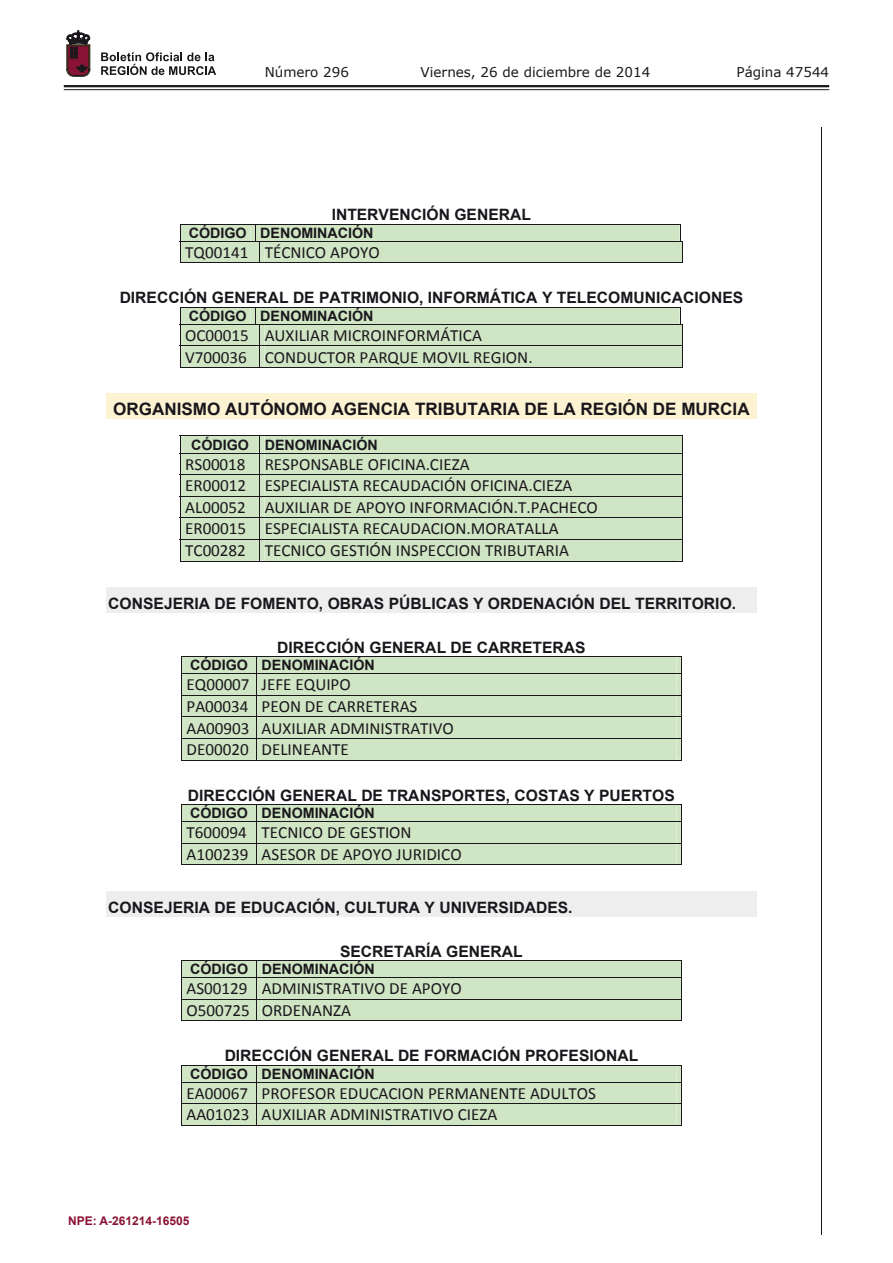
<style>
.page{position:relative;width:893px;height:1263px;background:#fff}
.page>*{position:absolute;margin:0;border:0;box-sizing:border-box;transform-origin:0 0}
.t1{font:17.1px/21.6px "Calibri";color:#1a171c}
.t2{font:700 17.1px "Arial";color:#1a171c}
.t3{font:700 15.6px "Arial";color:#1a171c}
.t4{font:700 14.25px "Arial";color:#1a171c}
.t5{font:13.5px "Verdana";color:#1a171c}
.t6{font:700 12px "Arial";color:#891336}
</style>
<div class="page">
<hr style="left:64px;top:85px;width:765px;height:2px;background:#1a171c">
<hr style="left:64px;top:89px;width:765px;height:1px;background:#1a171c">
<svg style="left:101px;top:52px;width:115px;height:23px"></svg>
<svg style="left:67px;top:31px;width:23px;height:45px"></svg>
<svg style="left:180px;top:224px;width:503px;height:39px;background:#c1d4b6"></svg>
<svg style="left:180px;top:307px;width:503px;height:61px;background:#c3d6b8"></svg>
<div style="left:106px;top:393px;width:651px;height:26px;background:#fcf3d3"></div>
<div style="left:180px;top:436px;width:503px;height:126px;background:#d0e5c4"></div>
<div style="left:106px;top:587px;width:651px;height:26px;background:#eee"></div>
<div style="left:181px;top:656px;width:501px;height:105px;background:#d0e5c4"></div>
<svg style="left:181px;top:804px;width:501px;height:61px;background:#c3d6b8"></svg>
<div style="left:106px;top:891px;width:651px;height:25px;background:#eee"></div>
<svg style="left:181px;top:960px;width:501px;height:61px;background:#c3d6b8"></svg>
<svg style="left:181px;top:1065px;width:501px;height:61px;background:#c3d6b8"></svg>
<hr style="left:821px;top:128px;width:1px;height:1107px;background:#1a171c">
<p class="t5" style="left:265px;top:62px;width:86px">Número 296</p>
<p class="t5" style="left:421px;top:62px;width:231px">Viernes, 26 de diciembre de 2014</p>
<p class="t5" style="left:736px;top:62px;width:94px">Página 47544</p>
<p class="t3" style="left:332px;top:205px;width:201px">INTERVENCIÓN GENERAL</p>
<p class="t4" style="left:189px;top:223px;width:186px">CÓDIGO DENOMINACIÓN</p>
<p class="t1" style="left:185px;top:241px;width:196px">TQ00141 TÉCNICO APOYO</p>
<p class="t3" style="left:120px;top:288px;width:625px">DIRECCIÓN GENERAL DE PATRIMONIO, INFORMÁTICA Y TELECOMUNICACIONES</p>
<p class="t4" style="left:189px;top:306px;width:186px">CÓDIGO DENOMINACIÓN</p>
<p class="t1" style="left:185px;top:324px;width:349px">OC00015 AUXILIAR MICROINFORMÁTICA<br>V700036 CONDUCTOR PARQUE MOVIL REGION.</p>
<p class="t2" style="left:113px;top:398px;width:638px">ORGANISMO AUTÓNOMO AGENCIA TRIBUTARIA DE LA REGIÓN DE MURCIA</p>
<p class="t4" style="left:191px;top:435px;width:188px">CÓDIGO DENOMINACIÓN</p>
<p class="t1" style="left:185px;top:453px;width:414px">RS00018 RESPONSABLE OFICINA.CIEZA<br>ER00012 ESPECIALISTA RECAUDACIÓN OFICINA.CIEZA AL00052 AUXILIAR DE APOYO INFORMACIÓN.T.PACHECO ER00015 ESPECIALISTA RECAUDACION.MORATALLA TC00282 TECNICO GESTIÓN INSPECCION TRIBUTARIA</p>
<p class="t3" style="left:108px;top:593px;width:629px">CONSEJERIA DE FOMENTO, OBRAS PÚBLICAS Y ORDENACIÓN DEL TERRITORIO.</p>
<p class="t3" style="left:277px;top:637px;width:310px">DIRECCIÓN GENERAL DE CARRETERAS</p>
<p class="t4" style="left:190px;top:656px;width:186px">CÓDIGO DENOMINACIÓN</p>
<p class="t1" style="left:187px;top:674px;width:269px">EQ00007 JEFE EQUIPO<br>PA00034 PEON DE CARRETERAS<br>AA00903 AUXILIAR ADMINISTRATIVO<br>DE00020 DELINEANTE</p>
<p class="t3" style="left:188px;top:785px;width:488px">DIRECCIÓN GENERAL DE TRANSPORTES, COSTAS Y PUERTOS</p>
<p class="t4" style="left:190px;top:804px;width:186px">CÓDIGO DENOMINACIÓN</p>
<p class="t1" style="left:187px;top:822px;width:277px">T600094 TECNICO DE GESTION<br>A100239 ASESOR DE APOYO JURIDICO</p>
<p class="t3" style="left:108px;top:897px;width:466px">CONSEJERIA DE EDUCACIÓN, CULTURA Y UNIVERSIDADES.</p>
<p class="t3" style="left:340px;top:941px;width:184px">SECRETARÍA GENERAL</p>
<p class="t4" style="left:190px;top:960px;width:186px">CÓDIGO DENOMINACIÓN</p>
<p class="t1" style="left:187px;top:978px;width:277px">AS00129 ADMINISTRATIVO DE APOYO<br>O500725 ORDENANZA</p>
<p class="t3" style="left:225px;top:1045px;width:415px">DIRECCIÓN GENERAL DE FORMACIÓN PROFESIONAL</p>
<p class="t4" style="left:190px;top:1064px;width:186px">CÓDIGO DENOMINACIÓN</p>
<p class="t1" style="left:187px;top:1082px;width:411px">EA00067 PROFESOR EDUCACION PERMANENTE ADULTOS<br>AA01023 AUXILIAR ADMINISTRATIVO CIEZA</p>
<p class="t6" style="left:68px;top:1213px;width:123px">NPE: A-261214-16505</p>
</div>
